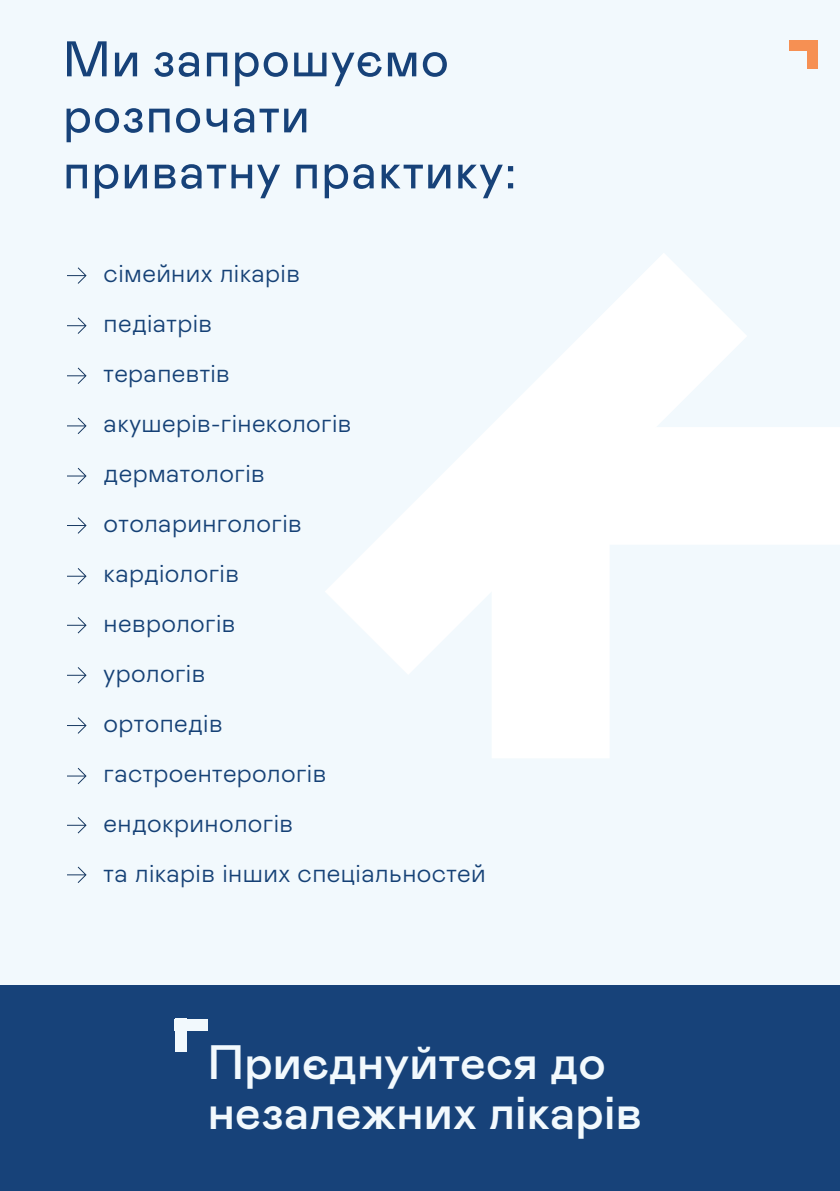
<style>
.page{position:relative;width:840px;height:1191px;background:#fff}
.page>*{position:absolute;margin:0;border:0;box-sizing:border-box;transform-origin:0 0}
.t1{font:50px/56px "Mabry Pro";letter-spacing:.025em;color:#174279}
.t2{font:500 48px/50px "Mabry Pro";letter-spacing:.005em;color:#f2f9fd}
.t3{font:300 26px/50px "Mabry Pro";letter-spacing:.015em;color:#154176}
</style>
<div class="page">
<div style="left:0;top:0;width:839px;height:1191px;background:#f2f9fd"></div>
<svg style="left:492px;top:427px;width:347px;height:331px"></svg>
<svg style="left:325px;top:253px;width:421px;height:422px"></svg>
<div style="left:0;top:985px;width:839px;height:206px;background:#174279"></div>
<svg style="left:67px;top:267px;width:19px;height:17px"></svg>
<svg style="left:67px;top:317px;width:19px;height:17px"></svg>
<svg style="left:67px;top:367px;width:19px;height:17px"></svg>
<svg style="left:67px;top:418px;width:19px;height:16px"></svg>
<svg style="left:67px;top:468px;width:19px;height:16px"></svg>
<svg style="left:67px;top:517px;width:19px;height:17px"></svg>
<svg style="left:67px;top:568px;width:19px;height:16px"></svg>
<svg style="left:67px;top:617px;width:19px;height:16px"></svg>
<svg style="left:67px;top:667px;width:19px;height:16px"></svg>
<svg style="left:67px;top:717px;width:19px;height:16px"></svg>
<svg style="left:67px;top:768px;width:19px;height:16px"></svg>
<svg style="left:67px;top:817px;width:19px;height:16px"></svg>
<svg style="left:67px;top:866px;width:19px;height:17px"></svg>
<div style="left:788px;top:41px;width:28px;height:10px;background:#f69053"></div>
<div style="left:806px;top:41px;width:10px;height:28px;background:#f69053"></div>
<div style="left:175px;top:1018px;width:11px;height:33px;background:#f2f9fd"></div>
<div style="left:175px;top:1018px;width:33px;height:12px;background:#f2f9fd"></div>
<h1 class="t1" style="left:63px;top:28px;width:454px">Ми запрошуємо розпочати приватну практику:</h1>
<p class="t3" style="left:104px;top:246px;width:383px">сімейних лікарів<br>педіатрів<br>терапевтів<br>акушерів-гінекологів дерматологів<br>отоларингологів<br>кардіологів<br>неврологів<br>урологів<br>ортопедів<br>гастроентерологів ендокринологів<br>та лікарів інших спеціальностей</p>
<h2 class="t2" style="left:208px;top:1035px;width:435px">Приєднуйтеся до незалежних лікарів</h2>
</div>
